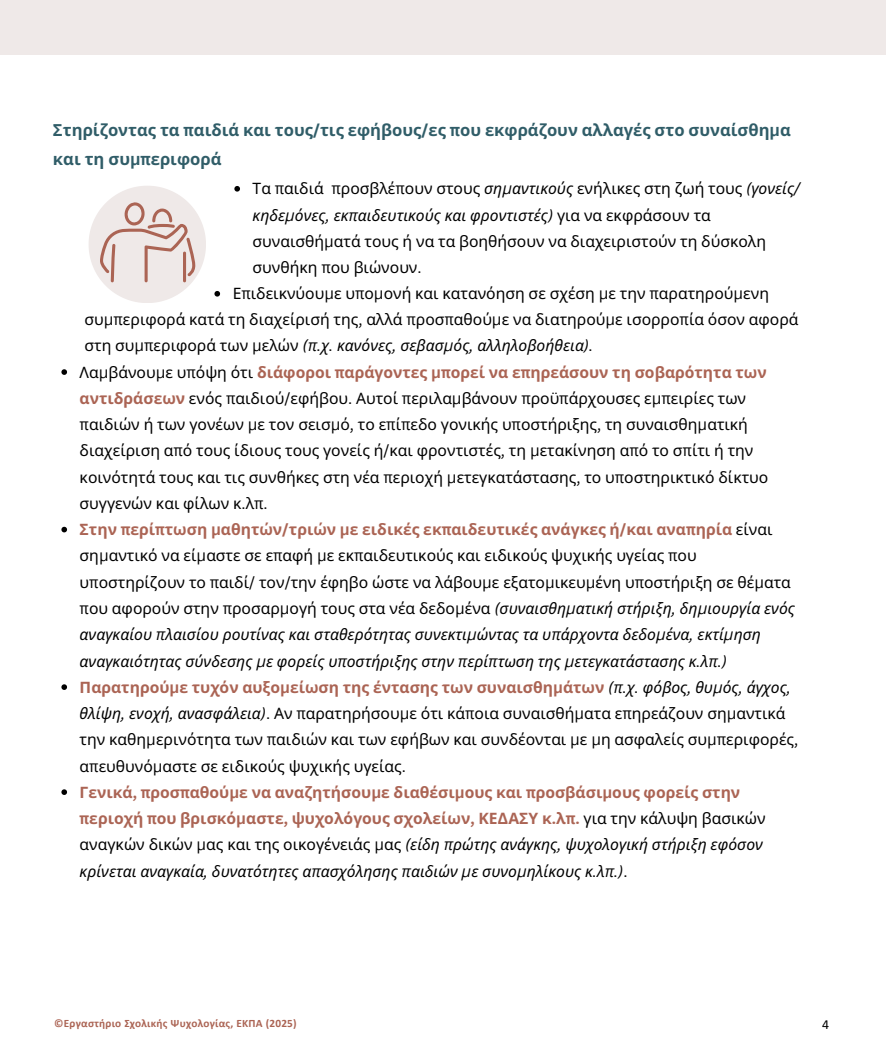
<style>
.page{position:relative;width:886px;height:1053px;background:#fff}
.page>*{position:absolute;margin:0;border:0;box-sizing:border-box;transform-origin:0 0}
.t1{font:700 16.62px/28.4px "Noto Sans";color:#305d68}
.t2{font:15.62px/26.2px "Noto Sans";color:#000}
.t3{font:italic 15.62px/26.2px "Noto Sans";color:#000}
.t4{font:13.75px "Calibri";color:#000}
.t5{font:700 11.25px "Calibri";letter-spacing:.025em;color:#ab6454}
.s1{font-family:"Canva Sans"}
.s2{font-style:italic}
.s3{font-family:"Canva Sans";font-style:italic}
.s4{font-family:"Canva Sans";color:#fff}
.s5{font-weight:700;color:#ab6454}
.s6{font-family:"Canva Sans";font-weight:700;color:#ab6454}
.s7{font-style:normal}
.s8{font-family:"Canva Sans";font-style:normal}
</style>
<div class="page">
<div style="left:0;top:0;width:886px;height:55px;background:#efe9e8"></div>
<svg style="left:61px;top:369px;width:6px;height:6px"></svg>
<svg style="left:61px;top:527px;width:6px;height:5px"></svg>
<svg style="left:61px;top:684px;width:6px;height:6px"></svg>
<svg style="left:61px;top:789px;width:6px;height:6px"></svg>
<svg style="left:89px;top:186px;width:117px;height:117px"></svg>
<hr style="left:183px;top:252px;width:3px;height:30px;background:#ab6454;border-radius:2px">
<svg style="left:234px;top:186px;width:6px;height:6px"></svg>
<svg style="left:214px;top:291px;width:6px;height:6px"></svg>
<p class="t1" style="left:53px;top:116px;width:739px">Στηρίζοντας τα <span class="s1">π</span>αιδιά και τους<span class="s1">/</span>τις εφήβους<span class="s1">/</span>ες <span class="s1">π</span>ου εκφράζουν αλλαγές στο συναίσθη<span class="s1">μ</span>α και τη συ<span class="s1">μπ</span>εριφορά</p>
<p class="t2" style="left:253px;top:175px;width:549px">Τα <span class="s1">π</span>αιδιά <span class="s1">π</span>ροσβλέ<span class="s1">π</span>ουν στους <span class="s2">ση</span><span class="s3">μ</span><span class="s2">αντικούς</span> ενήλικες στη ζωή τους <span class="s3">(</span><span class="s2">γονείς</span><span class="s3">/ </span><span class="s2">κηδε</span><span class="s3">μ</span><span class="s2">όνες</span><span class="s3">,</span> <span class="s2">εκ</span><span class="s3">π</span><span class="s2">αιδευτικούς και φροντιστές</span><span class="s3">)</span> για να εκφράσουν τα συναισθή<span class="s1">μ</span>ατά τους ή να τα βοηθήσουν να διαχειριστούν τη δύσκολη συνθήκη <span class="s1">π</span>ου βιώνουν<span class="s1">.</span></p>
<p class="t2" style="left:233px;top:280px;width:538px">Ε<span class="s1">π</span>ιδεικνύου<span class="s1">μ</span>ε υ<span class="s1">π</span>ο<span class="s1">μ</span>ονή και κατανόηση σε σχέση <span class="s1">μ</span>ε την <span class="s1">π</span>αρατηρού<span class="s1">μ</span>ενη</p>
<h1 class="t2" style="left:53px;top:306px;width:747px"><span class="s4">AAA</span>συ<span class="s1">μπ</span>εριφορά κατά τη διαχείρισή της<span class="s1">,</span> αλλά <span class="s1">π</span>ροσ<span class="s1">π</span>αθού<span class="s1">μ</span>ε να διατηρού<span class="s1">μ</span>ε ισορρο<span class="s1">π</span>ία όσον αφορά<br><span class="s4">AAA</span>στη συ<span class="s1">μπ</span>εριφορά των <span class="s1">μ</span>ελών <span class="s3">(π.</span><span class="s2">χ</span><span class="s3">.</span> <span class="s2">κανόνες</span><span class="s3">,</span> <span class="s2">σεβασ</span><span class="s3">μ</span><span class="s2">ός</span><span class="s3">,</span> <span class="s2">αλληλοβοήθεια</span><span class="s3">).</span></h1>
<p class="t2" style="left:80px;top:358px;width:690px">Λα<span class="s1">μ</span>βάνου<span class="s1">μ</span>ε υ<span class="s1">π</span>όψη ότι <span class="s5">διάφοροι</span> <span class="s6">π</span><span class="s5">αράγοντες</span> <span class="s6">μπ</span><span class="s5">ορεί να ε</span><span class="s6">π</span><span class="s5">ηρεάσουν τη σοβαρότητα των αντιδράσεων</span> ενός <span class="s1">π</span>αιδιού<span class="s1">/</span>εφήβου<span class="s1">.</span> Αυτοί <span class="s1">π</span>εριλα<span class="s1">μ</span>βάνουν <span class="s1">π</span>ροϋ<span class="s1">π</span>άρχουσες ε<span class="s1">μπ</span>ειρίες των <span class="s1">π</span>αιδιών ή των γονέων <span class="s1">μ</span>ε τον σεισ<span class="s1">μ</span>ό<span class="s1">,</span> το ε<span class="s1">π</span>ί<span class="s1">π</span>εδο γονικής υ<span class="s1">π</span>οστήριξης<span class="s1">,</span> τη συναισθη<span class="s1">μ</span>ατική διαχείριση α<span class="s1">π</span>ό τους ίδιους τους γονείς ή<span class="s1">/</span>και φροντιστές<span class="s1">,</span> τη <span class="s1">μ</span>ετακίνηση α<span class="s1">π</span>ό το σ<span class="s1">π</span>ίτι ή την κοινότητά τους και τις συνθήκες στη νέα <span class="s1">π</span>εριοχή <span class="s1">μ</span>ετεγκατάστασης<span class="s1">,</span> το υ<span class="s1">π</span>οστηρικτικό δίκτυο συγγενών και φίλων κ<span class="s1">.</span>λ<span class="s1">π.</span></p>
<p class="t2" style="left:80px;top:516px;width:717px"><span class="s5">Στην</span> <span class="s6">π</span><span class="s5">ερί</span><span class="s6">π</span><span class="s5">τωση</span> <span class="s6">μ</span><span class="s5">αθητών</span><span class="s6">/</span><span class="s5">τριών</span> <span class="s6">μ</span><span class="s5">ε ειδικές εκ</span><span class="s6">π</span><span class="s5">αιδευτικές ανάγκες ή</span><span class="s6">/</span><span class="s5">και ανα</span><span class="s6">π</span><span class="s5">ηρία</span> είναι ση<span class="s1">μ</span>αντικό να εί<span class="s1">μ</span>αστε σε ε<span class="s1">π</span>αφή <span class="s1">μ</span>ε εκ<span class="s1">π</span>αιδευτικούς και ειδικούς ψυχικής υγείας <span class="s1">π</span>ου υ<span class="s1">π</span>οστηρίζουν το <span class="s1">π</span>αιδί<span class="s1">/</span> τον<span class="s1">/</span>την έφηβο ώστε να λάβου<span class="s1">μ</span>ε εξατο<span class="s1">μ</span>ικευ<span class="s1">μ</span>ένη υ<span class="s1">π</span>οστήριξη σε θέ<span class="s1">μ</span>ατα <span class="s1">π</span>ου αφορούν στην <span class="s1">π</span>ροσαρ<span class="s1">μ</span>ογή τους στα νέα δεδο<span class="s1">μ</span>ένα <span class="s3">(</span><span class="s2">συναισθη</span><span class="s3">μ</span><span class="s2">ατική στήριξη</span><span class="s3">,</span> <span class="s2">δη</span><span class="s3">μ</span><span class="s2">ιουργία ενός αναγκαίου</span> <span class="s3">π</span><span class="s2">λαισίου ρουτίνας και σταθερότητας συνεκτι</span><span class="s3">μ</span><span class="s2">ώντας τα υ</span><span class="s3">π</span><span class="s2">άρχοντα δεδο</span><span class="s3">μ</span><span class="s2">ένα</span><span class="s3">,</span> <span class="s2">εκτί</span><span class="s3">μ</span><span class="s2">ηση</span></p>
<p class="t2" style="left:80px;top:647px;width:720px"><span class="s2">αναγκαιότητας σύνδεσης</span> <span class="s3">μ</span><span class="s2">ε φορείς υ</span><span class="s3">π</span><span class="s2">οστήριξης στην</span> <span class="s3">π</span><span class="s2">ερί</span><span class="s3">π</span><span class="s2">τωση της</span> <span class="s3">μ</span><span class="s2">ετεγκατάστασης κ</span><span class="s3">.</span><span class="s2">λ</span><span class="s3">π.)<br></span><span class="s5">Παρατηρού</span><span class="s6">μ</span><span class="s5">ε τυχόν αυξο</span><span class="s6">μ</span><span class="s5">είωση της έντασης των συναισθη</span><span class="s6">μ</span><span class="s5">άτων</span> <span class="s3">(π.</span><span class="s2">χ</span><span class="s3">.</span> <span class="s2">φόβος</span><span class="s3">,</span> <span class="s2">θυ</span><span class="s3">μ</span><span class="s2">ός</span><span class="s3">,</span> <span class="s2">άγχος</span><span class="s3">, </span><span class="s2">θλίψη</span><span class="s3">,</span> <span class="s2">ενοχή</span><span class="s3">,</span> <span class="s2">ανασφάλεια</span><span class="s3">)</span><span class="s1">.</span> Αν <span class="s1">π</span>αρατηρήσου<span class="s1">μ</span>ε ότι κά<span class="s1">π</span>οια συναισθή<span class="s1">μ</span>ατα ε<span class="s1">π</span>ηρεάζουν ση<span class="s1">μ</span>αντικά την καθη<span class="s1">μ</span>ερινότητα των <span class="s1">π</span>αιδιών και των εφήβων και συνδέονται <span class="s1">μ</span>ε <span class="s1">μ</span>η ασφαλείς συ<span class="s1">μπ</span>εριφορές<span class="s1">, </span>α<span class="s1">π</span>ευθυνό<span class="s1">μ</span>αστε σε ειδικούς ψυχικής υγείας<span class="s1">.<br></span><span class="s5">Γενικά</span><span class="s6">, π</span><span class="s5">ροσ</span><span class="s6">π</span><span class="s5">αθού</span><span class="s6">μ</span><span class="s5">ε να αναζητήσου</span><span class="s6">μ</span><span class="s5">ε διαθέσι</span><span class="s6">μ</span><span class="s5">ους και</span> <span class="s6">π</span><span class="s5">ροσβάσι</span><span class="s6">μ</span><span class="s5">ους φορείς στην </span><span class="s6">π</span><span class="s5">εριοχή</span> <span class="s6">π</span><span class="s5">ου βρισκό</span><span class="s6">μ</span><span class="s5">αστε</span><span class="s6">,</span> <span class="s5">ψυχολόγους σχολείων</span><span class="s6">,</span> <span class="s5">ΚΕ</span><span class="s6">Δ</span><span class="s5">ΑΣΥ κ</span><span class="s6">.</span><span class="s5">λ</span><span class="s6">π.</span> για την κάλυψη βασικών</p>
<p class="t3" style="left:80px;top:831px;width:685px"><span class="s7">αναγκών δικών</span> <span class="s8">μ</span><span class="s7">ας και της οικογένειάς</span> <span class="s8">μ</span><span class="s7">ας</span> <span class="s1">(</span>είδη <span class="s1">π</span>ρώτης ανάγκης<span class="s1">,</span> ψυχολογική στήριξη εφόσον κρίνεται αναγκαία<span class="s1">,</span> δυνατότητες α<span class="s1">π</span>ασχόλησης <span class="s1">π</span>αιδιών <span class="s1">μ</span>ε συνο<span class="s1">μ</span>ηλίκους κ<span class="s1">.</span>λ<span class="s1">π.)</span><span class="s8">.</span></p>
<p class="t5" style="left:54px;top:1018px;width:244px">©Εργαστήριο Σχολικής Ψυχολογίας, ΕΚΠΑ (2025)</p>
<h2 class="t4" style="left:822px;top:1018px;width:8px">4</h2>
</div>
